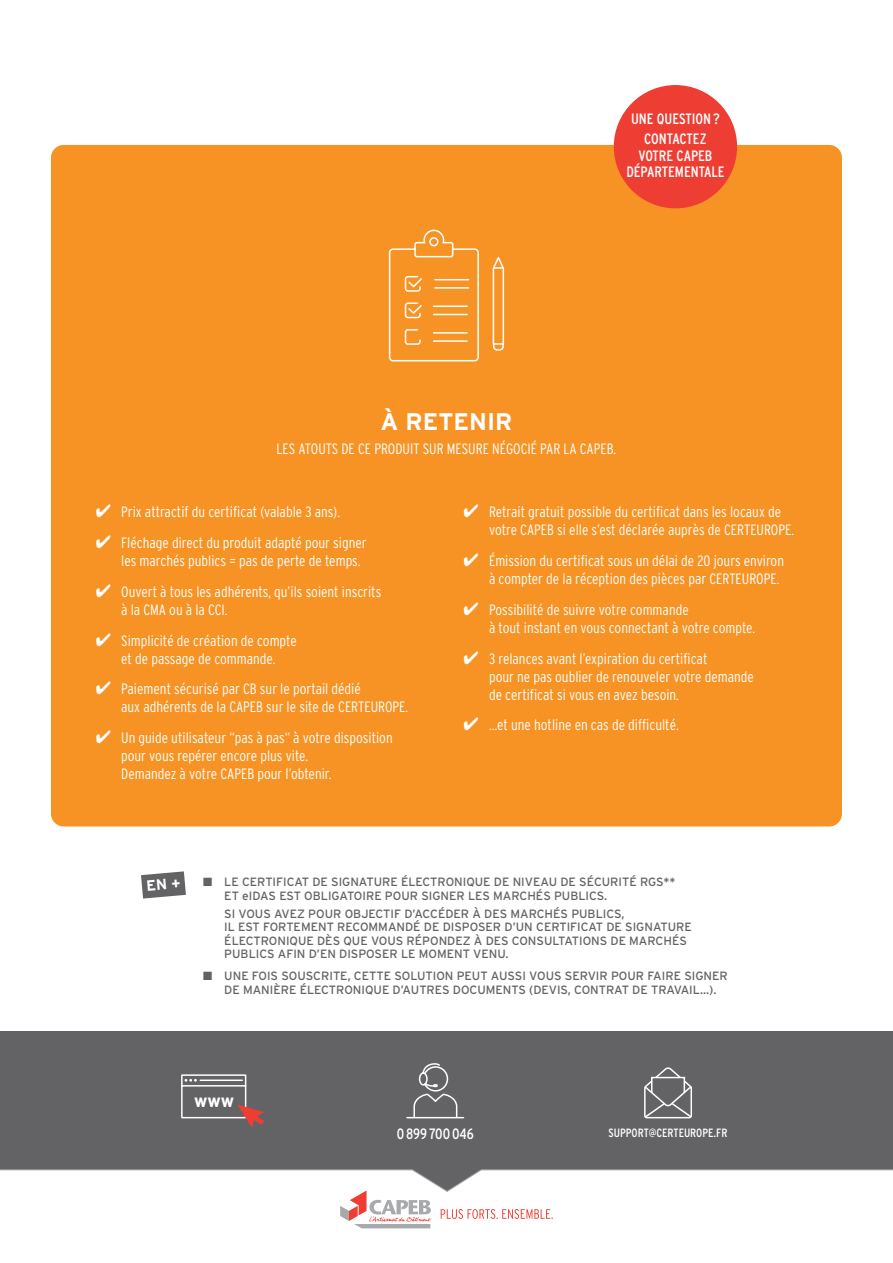
<style>
.page{position:relative;width:893px;height:1263px;background:#fff}
.page>*{position:absolute;margin:0;border:0;box-sizing:border-box;transform-origin:0 0}
.t1{font:700 24px "Interstate";color:#fff}
.t2{font:700 18px "Interstate";color:#fff}
.t3{font:300 15px/18px "Interstate Condensed";color:#fff}
.t4{font:15px/20.7px "Interstate Condensed";color:#fff;text-align:center}
.t5{font:12px/13.5px "Interstate";color:#636366}
.t6{font:12px "Interstate Condensed";color:#fff}
</style>
<div class="page">
<div style="left:0;top:1031px;width:893px;height:172px;background:#636366"></div>
<div style="left:0;top:1169px;width:893px;height:60px;background:#fff"></div>
<svg style="left:441px;top:1209px;width:112px;height:10px"></svg>
<svg style="left:340px;top:1190px;width:92px;height:38px"></svg>
<div style="left:51px;top:145px;width:791px;height:681px;background:#f79324;border-radius:13px"></div>
<hr style="left:407px;top:1117px;width:57px;height:1px;background:#fff">
<svg style="left:413px;top:1063px;width:45px;height:56px"></svg>
<svg style="left:644px;top:1067px;width:48px;height:52px"></svg>
<div style="left:389px;top:248px;width:90px;height:113px;border:2px solid #fff;border-radius:3px"></div>
<svg style="left:404px;top:276px;width:18px;height:69px"></svg>
<hr style="left:435px;top:279px;width:34px;height:1px;background:#fff">
<hr style="left:435px;top:287px;width:34px;height:2px;background:#fff">
<hr style="left:434px;top:306px;width:33px;height:1px;background:#fff">
<hr style="left:434px;top:314px;width:33px;height:1px;background:#fff">
<hr style="left:434px;top:332px;width:33px;height:2px;background:#fff">
<hr style="left:434px;top:340px;width:33px;height:2px;background:#fff">
<svg style="left:414px;top:229px;width:40px;height:29px"></svg>
<svg style="left:492px;top:256px;width:13px;height:95px"></svg>
<div style="left:614px;top:85px;width:123px;height:123px;background:#ee3e34;border-radius:50%"></div>
<svg style="left:181px;top:1074px;width:83px;height:53px"></svg>
<svg style="left:141px;top:871px;width:45px;height:27px"></svg>
<p class="t4" style="left:631px;top:108px;width:90px">UNE QUESTION?<br>CONTACTEZ</p>
<p class="t4" style="left:626px;top:147px;width:100px;line-height:16.5px">VOTRE CAPEB<br>DÉPARTEMENTALE</p>
<h1 class="t1" style="left:381px;top:408px;width:133px">À RETENIR</h1>
<p class="t3" style="left:277px;top:440px;width:341px">LES ATOUTS DE CE PRODUIT SUR MESURE NÉGOCIÉ PAR LA CAPEB.</p>
<p class="t3" style="left:96px;top:503px;width:246px">✔ Prix attractif du certificat (valable 3 ans).</p>
<p class="t3" style="left:121px;top:534px;width:247px;text-indent:-26px">✔ Fléchage direct du produit adapté pour signer les marchés publics = pas de perte de temps.</p>
<p class="t3" style="left:121px;top:582px;width:262px;text-indent:-26px">✔ Ouvert à tous les adhérents, qu’ils soient inscrits à la CMA ou à la CCI.</p>
<p class="t3" style="left:96px;top:631px;width:203px;text-align:center">✔ Simplicité de création de compte et de passage de commande.</p>
<p class="t3" style="left:121px;top:680px;width:289px;text-indent:-26px">✔ Paiement sécurisé par CB sur le portail dédié<br>aux adhérents de la CAPEB sur le site de CERTEUROPE.</p>
<p class="t3" style="left:121px;top:729px;width:273px;text-indent:-26px">✔ Un guide utilisateur “pas à pas“ à votre disposition pour vous repérer encore plus vite.<br>Demandez à votre CAPEB pour l’obtenir.</p>
<p class="t3" style="left:489px;top:503px;width:307px;text-indent:-26px">✔ Retrait gratuit possible du certificat dans les locaux de votre CAPEB si elle s’est déclarée auprès de CERTEUROPE.</p>
<p class="t3" style="left:489px;top:552px;width:297px;text-indent:-26px">✔ Émission du certificat sous un délai de 20 jours environ à compter de la réception des pièces par CERTEUROPE.</p>
<p class="t3" style="left:489px;top:600px;width:268px;text-indent:-26px">✔ Possibilité de suivre votre commande<br>à tout instant en vous connectant à votre compte.</p>
<p class="t3" style="left:489px;top:649px;width:266px;text-indent:-26px">✔ 3 relances avant l’expiration du certificat<br>pour ne pas oublier de renouveler votre demande de certificat si vous en avez besoin.</p>
<p class="t3" style="left:463px;top:716px;width:217px">✔ …et une hotline en cas de difficulté.</p>
<p class="t5" style="left:224px;top:875px;width:453px;text-indent:-21px">■ LE CERTIFICAT DE SIGNATURE ÉLECTRONIQUE DE NIVEAU DE SÉCURITÉ RGS**<br>ET eIDAS EST OBLIGATOIRE POUR SIGNER LES MARCHÉS PUBLICS.</p>
<p class="t5" style="left:224px;top:907px;width:469px">SI VOUS AVEZ POUR OBJECTIF D’ACCÉDER À DES MARCHÉS PUBLICS,<br>IL EST FORTEMENT RECOMMANDÉ DE DISPOSER D’UN CERTIFICAT DE SIGNATURE ÉLECTRONIQUE DÈS QUE VOUS RÉPONDEZ À DES CONSULTATIONS DE MARCHÉS PUBLICS AFIN D’EN DISPOSER LE MOMENT VENU.</p>
<p class="t5" style="left:224px;top:969px;width:505px;text-indent:-21px">■ UNE FOIS SOUSCRITE, CETTE SOLUTION PEUT AUSSI VOUS SERVIR POUR FAIRE SIGNER<br>DE MANIÈRE ÉLECTRONIQUE D’AUTRES DOCUMENTS (DEVIS, CONTRAT DE TRAVAIL…).</p>
<p class="t2" style="left:194px;top:1090px;width:42px">www</p>
<p class="t4" style="left:397px;top:1123px;width:78px">0 899 700 046</p>
<p class="t6" style="left:608px;top:1125px;width:121px">SUPPORT@CERTEUROPE.FR</p>
</div>
